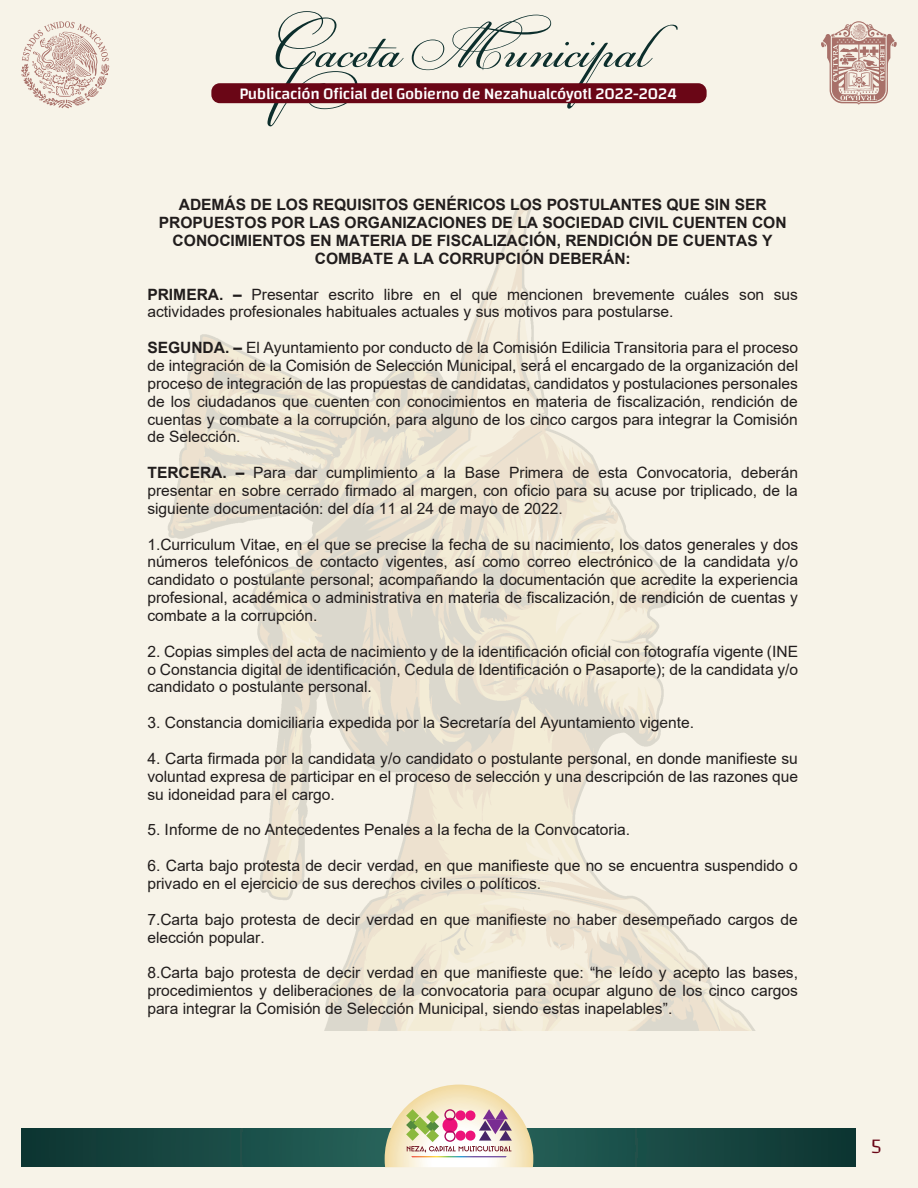
<style>
.page{position:relative;width:918px;height:1188px;background:#f7f3e8}
.page>*{position:absolute;margin:0;border:0;box-sizing:border-box;transform-origin:0 0}
.t1{font:71.1px "PF Champion Script Pro";color:#0c2e2c}
.t2{font:300 21px "Changa";color:#6a0616}
.t3{font:500 16.35px "Changa";letter-spacing:-.02em;color:#fff}
.t4{font:15.6px/17.9px "Arial";color:#231f20;text-align:justify}
.t5{font:700 15.6px/17.9px "Arial";letter-spacing:-.005em;color:#231f20;text-align:center}
.s1{font-weight:700}
</style>
<div class="page">
<svg style="left:21px;top:1128px;width:834px;height:39px;background:#184943"></svg>
<svg style="left:385px;top:1085px;width:148px;height:82px"></svg>
<svg style="left:21px;top:21px;width:88px;height:87px"></svg>
<svg style="left:821px;top:21px;width:76px;height:84px"></svg>
<div style="left:211px;top:83px;width:496px;height:20px;background:#6a0616;border-radius:8px"></div>
<img style="left:168px;top:204px;width:588px;height:827px">
<h1 class="t1" style="left:270px;top:1px;width:379px">Gaceta Municipal</h1>
<p class="t3" style="left:239px;top:84px;width:439px">Publicación Oficial del Gobierno de Nezahualcóyotl 2022-2024</p>
<p class="t5" style="left:159px;top:196px;width:629px">ADEMÁS DE LOS REQUISITOS GENÉRICOS LOS POSTULANTES QUE SIN SER PROPUESTOS POR LAS ORGANIZACIONES DE LA SOCIEDAD CIVIL CUENTEN CON CONOCIMIENTOS EN MATERIA DE FISCALIZACIÓN, RENDICIÓN DE CUENTAS Y COMBATE A LA CORRUPCIÓN DEBERÁN:</p>
<p class="t4" style="left:147px;top:285px;width:652px"><span class="s1">PRIMERA. –</span> Presentar escrito libre en el que mencionen brevemente cuáles son sus actividades profesionales habituales actuales y sus motivos para postularse.</p>
<p class="t4" style="left:147px;top:339px;width:652px"><span class="s1">SEGUNDA. –</span> El Ayuntamiento por conducto de la Comisión Edilicia Transitoria para el proceso de integración de la Comisión de Selección Municipal, será́ el encargado de la organización del proceso de integración de las propuestas de candidatas, candidatos y postulaciones personales de los ciudadanos que cuenten con conocimientos en materia de fiscalización, rendición de cuentas y combate a la corrupción, para alguno de los cinco cargos para integrar la Comisión de Selección.</p>
<p class="t4" style="left:147px;top:464px;width:652px"><span class="s1">TERCERA. –</span> Para dar cumplimiento a la Base Primera de esta Convocatoria, deberán presentar en sobre cerrado firmado al margen, con oficio para su acuse por triplicado, de la siguiente documentación: del día 11 al 24 de mayo de 2022.</p>
<p class="t4" style="left:147px;top:535px;width:652px">1.Curriculum Vitae, en el que se precise la fecha de su nacimiento, los datos generales y dos números telefónicos de contacto vigentes, así como correo electrónico de la candidata y/o candidato o postulante personal; acompañando la documentación que acredite la experiencia profesional, académica o administrativa en materia de fiscalización, de rendición de cuentas y combate a la corrupción.</p>
<p class="t4" style="left:147px;top:642px;width:652px">2. Copias simples del acta de nacimiento y de la identificación oficial con fotografía vigente (INE o Constancia digital de identificación, Cedula de Identificación o Pasaporte); de la candidata y/o candidato o postulante personal.</p>
<p class="t4" style="left:147px;top:714px;width:548px">3. Constancia domiciliaria expedida por la Secretaría del Ayuntamiento vigente.</p>
<p class="t4" style="left:147px;top:749px;width:652px">4. Carta firmada por la candidata y/o candidato o postulante personal, en donde manifieste su voluntad expresa de participar en el proceso de selección y una descripción de las razones que su idoneidad para el cargo.</p>
<p class="t4" style="left:147px;top:821px;width:484px">5. Informe de no Antecedentes Penales a la fecha de la Convocatoria.</p>
<p class="t4" style="left:147px;top:857px;width:652px">6. Carta bajo protesta de decir verdad, en que manifieste que no se encuentra suspendido o privado en el ejercicio de sus derechos civiles o políticos.</p>
<p class="t4" style="left:147px;top:910px;width:652px">7.Carta bajo protesta de decir verdad en que manifieste no haber desempeñado cargos de elección popular.</p>
<p class="t4" style="left:147px;top:964px;width:652px">8.Carta bajo protesta de decir verdad en que manifieste que: “he leído y acepto las bases, procedimientos y deliberaciones de la convocatoria para ocupar alguno de los cinco cargos para integrar la Comisión de Selección Municipal, siendo estas inapelables”.</p>
<h2 class="t2" style="left:871px;top:1134px;width:12px">5</h2>
</div>
